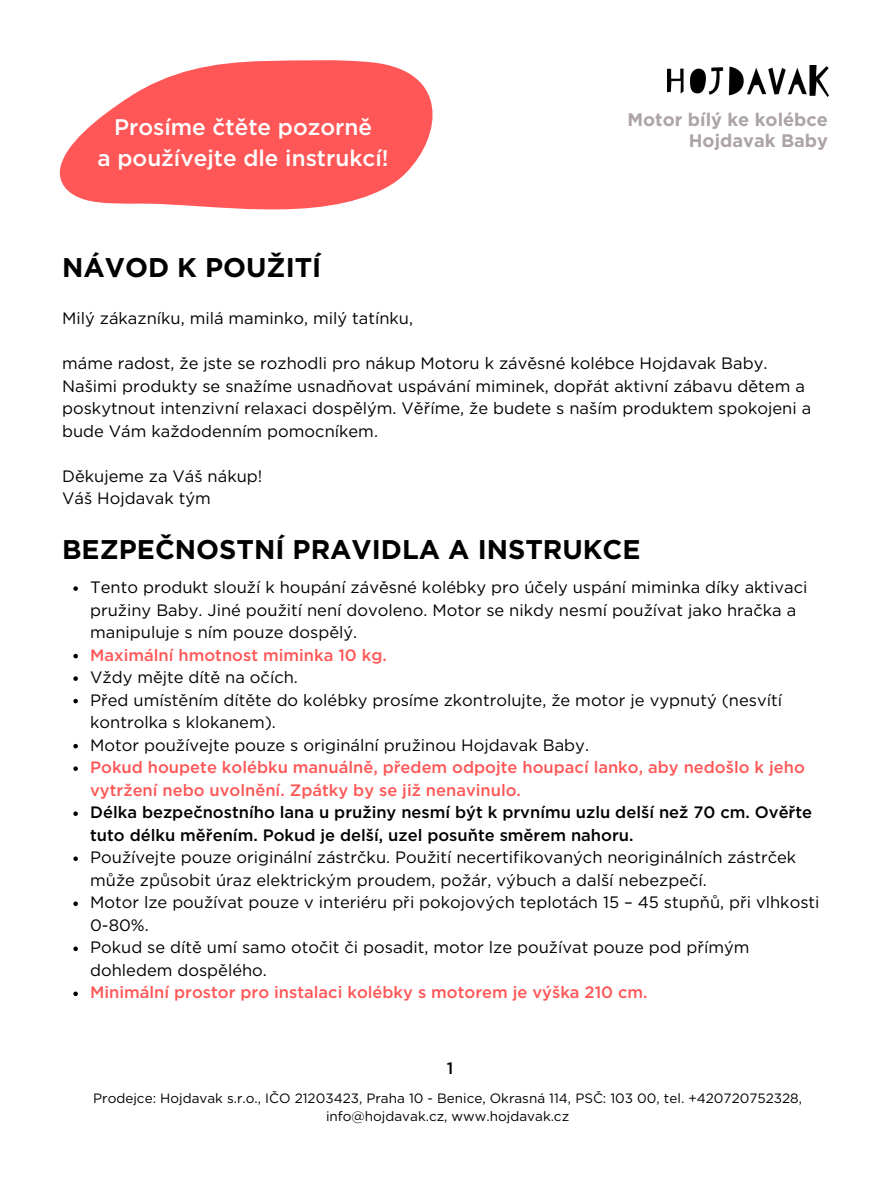
<style>
.page{position:relative;width:894px;height:1191px;background:#fff}
.page>*{position:absolute;margin:0;border:0;box-sizing:border-box;transform-origin:0 0}
.t1{font:700 27px "Gotham";color:#000}
.t2{font:500 22.5px/31.5px "Gotham";color:#fff;text-align:center}
.t3{font:700 18.15px/21px "Gotham";color:#ada4a6;text-align:right}
.t4{font:16.5px/22.5px "Gotham";color:#000}
.t5{font:500 16.5px/22.5px "Gotham";color:#ff5757}
.t6{font:500 16.5px/22.5px "Gotham";color:#000}
.t7{font:13.5px/18px "Gotham";color:#000;text-align:center}
</style>
<div class="page">
<img style="left:667px;top:65px;width:160px;height:31px">
<svg style="left:59px;top:60px;width:374px;height:150px;fill:#ff5757"></svg>
<svg style="left:73px;top:586px;width:5px;height:4px"></svg>
<svg style="left:73px;top:653px;width:5px;height:5px"></svg>
<svg style="left:73px;top:676px;width:5px;height:4px"></svg>
<svg style="left:73px;top:698px;width:5px;height:5px"></svg>
<svg style="left:73px;top:743px;width:5px;height:5px"></svg>
<svg style="left:73px;top:766px;width:5px;height:4px"></svg>
<svg style="left:73px;top:811px;width:5px;height:4px"></svg>
<svg style="left:73px;top:856px;width:5px;height:4px"></svg>
<svg style="left:73px;top:901px;width:5px;height:4px"></svg>
<svg style="left:73px;top:946px;width:5px;height:4px"></svg>
<svg style="left:73px;top:991px;width:5px;height:4px"></svg>
<h1 class="t2" style="left:97px;top:112px;width:293px">Prosíme čtěte pozorně<br>a používejte dle instrukcí!</h1>
<h2 class="t3" style="left:627px;top:110px;width:202px">Motor bílý ke kolébce<br>Hojdavak Baby</h2>
<p class="t1" style="left:62px;top:255px;width:261px">NÁVOD K POUŽITÍ</p>
<h3 class="t4" style="left:62px;top:308px;width:352px">Milý zákazníku, milá maminko, milý tatínku,</h3>
<h3 class="t4" style="left:62px;top:353px;width:750px">máme radost, že jste se rozhodli pro nákup Motoru k závěsné kolébce Hojdavak Baby.<br>Našimi produkty se snažíme usnadňovat uspávání miminek, dopřát aktivní zábavu dětem a poskytnout intenzivní relaxaci dospělým. Věříme, že budete s naším produktem spokojeni a bude Vám každodenním pomocníkem.</h3>
<h3 class="t4" style="left:62px;top:465px;width:202px">Děkujeme za Váš nákup!<br>Váš Hojdavak tým</h3>
<p class="t1" style="left:62px;top:537px;width:580px">BEZPEČNOSTNÍ PRAVIDLA A INSTRUKCE</p>
<p class="t4" style="left:90px;top:576px;width:718px">Tento produkt slouží k houpání závěsné kolébky pro účely uspání miminka díky aktivaci pružiny Baby. Jiné použití není dovoleno. Motor se nikdy nesmí používat jako hračka a manipuluje s ním pouze dospělý.</p>
<p class="t5" style="left:90px;top:644px;width:298px">Maximální hmotnost miminka 10 kg.</p>
<p class="t4" style="left:90px;top:666px;width:209px">Vždy mějte dítě na očích.</p>
<p class="t4" style="left:90px;top:689px;width:693px">Před umístěním dítěte do kolébky prosíme zkontrolujte, že motor je vypnutý (nesvítí kontrolka s klokanem).</p>
<p class="t4" style="left:90px;top:734px;width:500px">Motor používejte pouze s originální pružinou Hojdavak Baby.</p>
<p class="t5" style="left:90px;top:756px;width:716px">Pokud houpete kolébku manuálně, předem odpojte houpací lanko, aby nedošlo k jeho vytržení nebo uvolnění. Zpátky by se již nenavinulo.</p>
<p class="t6" style="left:90px;top:801px;width:723px">Délka bezpečnostního lana u pružiny nesmí být k prvnímu uzlu delší než 70 cm. Ověřte tuto délku měřením. Pokud je delší, uzel posuňte směrem nahoru.</p>
<p class="t4" style="left:90px;top:846px;width:707px">Používejte pouze originální zástrčku. Použití necertifikovaných neoriginálních zástrček může způsobit úraz elektrickým proudem, požár, výbuch a další nebezpečí.</p>
<p class="t4" style="left:90px;top:891px;width:730px">Motor lze používat pouze v interiéru při pokojových teplotách 15 – 45 stupňů, při vlhkosti<br>0-80%.</p>
<p class="t4" style="left:90px;top:936px;width:660px">Pokud se dítě umí samo otočit či posadit, motor lze používat pouze pod přímým dohledem dospělého.</p>
<p class="t5" style="left:90px;top:981px;width:559px">Minimální prostor pro instalaci kolébky s motorem je výška 210 cm.</p>
<h1 class="t6" style="left:446px;top:1057px;width:8px">1</h1>
<h3 class="t7" style="left:93px;top:1089px;width:710px">Prodejce: Hojdavak s.r.o., IČO 21203423, Praha 10 - Benice, Okrasná 114, PSČ: 103 00, tel. +420720752328, info@hojdavak.cz, www.hojdavak.cz</h3>
</div>
